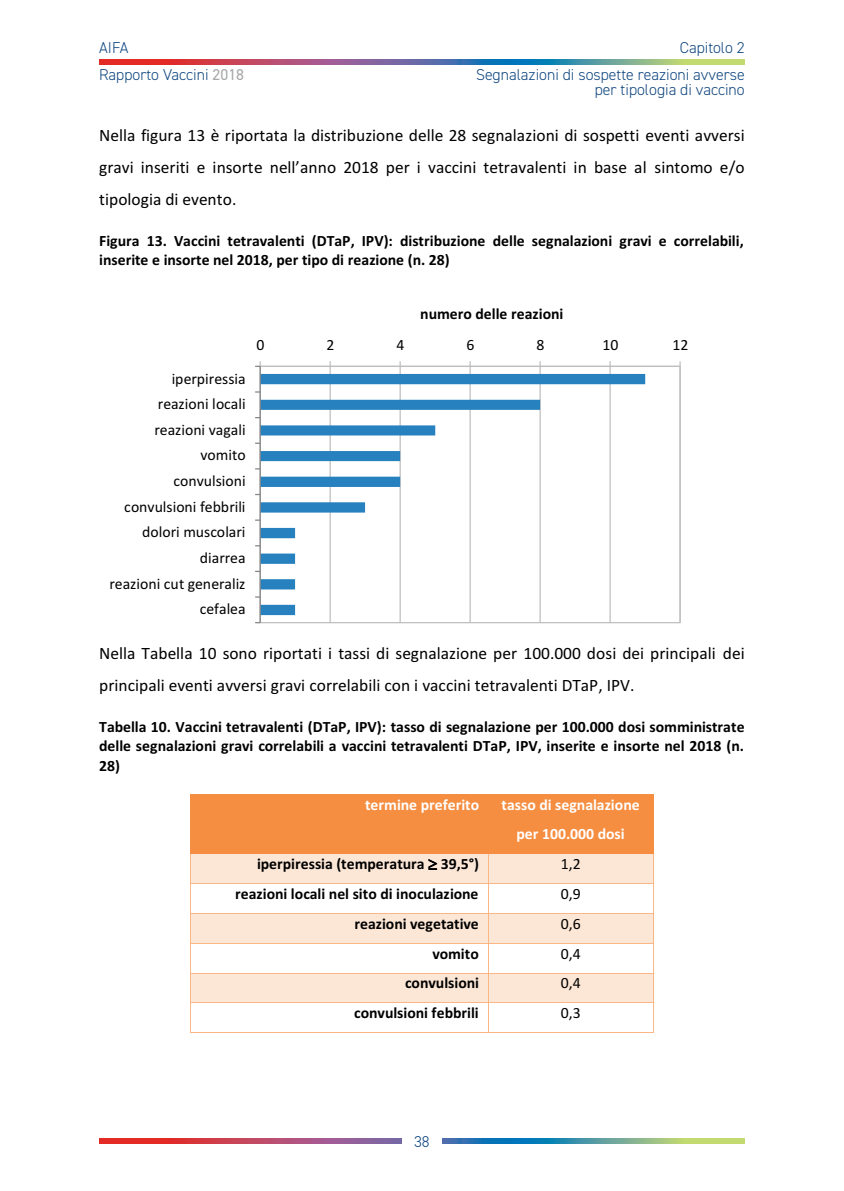
<style>
.page{position:relative;width:844px;height:1191px;background:#fff}
.page>*{position:absolute;margin:0;border:0;box-sizing:border-box;transform-origin:0 0}
.t1{font:17.5px/31.8px "Calibri";color:#000}
.t2{font:700 15.75px/19.2px "Calibri";color:#000}
.t3{font:15.75px/25.7px "Calibri";color:#000;text-align:right}
.t4{font:300 15.75px/27.3px "DIN2014";color:#114780}
.t5{font:700 15.75px/28.7px "Calibri";color:#fff;text-align:center}
.s1{font-weight:400;color:#a7a8aa}
</style>
<div class="page">
<div style="left:191px;top:795px;width:9px;height:29px;background:#f68e41"></div>
<div style="left:479px;top:795px;width:9px;height:29px;background:#f68e41"></div>
<div style="left:191px;top:824px;width:297px;height:29px;background:#f68e41"></div>
<div style="left:200px;top:795px;width:279px;height:29px;background:#f68e41"></div>
<div style="left:488px;top:795px;width:10px;height:58px;background:#f68e41"></div>
<div style="left:643px;top:795px;width:9px;height:58px;background:#f68e41"></div>
<div style="left:498px;top:795px;width:145px;height:29px;background:#f68e41"></div>
<div style="left:498px;top:824px;width:145px;height:29px;background:#f68e41"></div>
<hr style="left:191px;top:794px;width:297px;height:1px;background:#f68e41">
<hr style="left:489px;top:794px;width:163px;height:1px;background:#f68e41">
<hr style="left:190px;top:795px;width:1px;height:58px;background:#f68e41">
<hr style="left:652px;top:795px;width:1px;height:58px;background:#f68e41">
<div style="left:191px;top:853px;width:9px;height:30px;background:#fce6d5"></div>
<div style="left:479px;top:853px;width:9px;height:30px;background:#fce6d5"></div>
<div style="left:200px;top:853px;width:279px;height:30px;background:#fce6d5"></div>
<div style="left:489px;top:853px;width:9px;height:29px;background:#fce6d5"></div>
<div style="left:643px;top:853px;width:9px;height:29px;background:#fce6d5"></div>
<hr style="left:489px;top:882px;width:163px;height:1px;background:#fce6d5">
<div style="left:498px;top:853px;width:145px;height:29px;background:#fce6d5"></div>
<hr style="left:191px;top:853px;width:297px;height:1px;background:#f68e41">
<hr style="left:489px;top:853px;width:163px;height:1px;background:#f68e41">
<hr style="left:190px;top:853px;width:1px;height:30px;background:#fab685">
<hr style="left:488px;top:853px;width:1px;height:30px;background:#fab685">
<hr style="left:652px;top:853px;width:1px;height:30px;background:#fab685">
<hr style="left:191px;top:883px;width:297px;height:1px;background:#fab685">
<hr style="left:489px;top:883px;width:163px;height:1px;background:#fab685">
<div style="left:191px;top:914px;width:9px;height:28px;background:#fce6d5"></div>
<div style="left:479px;top:914px;width:9px;height:28px;background:#fce6d5"></div>
<div style="left:200px;top:914px;width:279px;height:28px;background:#fce6d5"></div>
<div style="left:489px;top:914px;width:9px;height:28px;background:#fce6d5"></div>
<div style="left:643px;top:914px;width:9px;height:28px;background:#fce6d5"></div>
<div style="left:498px;top:914px;width:145px;height:28px;background:#fce6d5"></div>
<hr style="left:191px;top:913px;width:297px;height:1px;background:#fab685">
<hr style="left:489px;top:913px;width:163px;height:1px;background:#fab685">
<hr style="left:191px;top:942px;width:297px;height:1px;background:#fab685">
<hr style="left:489px;top:942px;width:163px;height:1px;background:#fab685">
<div style="left:191px;top:973px;width:9px;height:29px;background:#fce6d5"></div>
<div style="left:479px;top:973px;width:9px;height:29px;background:#fce6d5"></div>
<div style="left:200px;top:973px;width:279px;height:29px;background:#fce6d5"></div>
<div style="left:489px;top:973px;width:9px;height:29px;background:#fce6d5"></div>
<div style="left:643px;top:973px;width:9px;height:29px;background:#fce6d5"></div>
<div style="left:498px;top:973px;width:145px;height:29px;background:#fce6d5"></div>
<hr style="left:191px;top:972px;width:297px;height:1px;background:#fab685">
<hr style="left:489px;top:972px;width:163px;height:1px;background:#fab685">
<hr style="left:191px;top:1002px;width:297px;height:1px;background:#fab685">
<hr style="left:489px;top:1002px;width:163px;height:1px;background:#fab685">
<svg style="left:190px;top:883px;width:1px;height:150px"></svg>
<hr style="left:191px;top:1032px;width:297px;height:1px;background:#fab685">
<svg style="left:488px;top:883px;width:1px;height:150px"></svg>
<hr style="left:489px;top:1032px;width:163px;height:1px;background:#fab685">
<svg style="left:652px;top:883px;width:1px;height:150px"></svg>
<hr style="left:329px;top:366px;width:2px;height:256px;background:#bfbfbf">
<hr style="left:399px;top:366px;width:1px;height:256px;background:#bfbfbf">
<hr style="left:469px;top:366px;width:1px;height:256px;background:#bfbfbf">
<hr style="left:539px;top:366px;width:1px;height:256px;background:#bfbfbf">
<hr style="left:609px;top:366px;width:1px;height:256px;background:#bfbfbf">
<svg style="left:261px;top:374px;width:384px;height:241px"></svg>
<hr style="left:260px;top:366px;width:420px;height:1px;background:#bfbfbf">
<hr style="left:259px;top:366px;width:2px;height:256px;background:#868686">
<svg style="left:255px;top:361px;width:6px;height:6px"></svg>
<svg style="left:99px;top:1138px;width:645px;height:5px;background:#8e737d"></svg>
<div style="left:402px;top:1131px;width:39px;height:20px;background:#fff"></div>
<svg style="left:99px;top:60px;width:645px;height:4px;background:#8b7280"></svg>
<p class="t4" style="left:99px;top:35px;width:146px">AIFA<br>Rapporto Vaccini <span class="s1">2018</span></p>
<p class="t4" style="left:476px;top:35px;width:270px;line-height:26.8px;text-align:right">Capitolo 2<br>Segnalazioni di sospette reazioni avverse</p>
<p class="t4" style="left:594px;top:78px;width:151px">per tipologia di vaccino</p>
<p class="t1" style="left:154px;top:119px;width:592px;text-indent:-55px">Nella figura 13 è riportata la distribuzione delle 28 segnalazioni di sospetti eventi avversi s</p>
<p class="t1" style="left:295px;top:150px;width:6px">’</p>
<p class="t1" style="left:343px;top:150px;width:37px">2018</p>
<p class="t1" style="left:594px;top:150px;width:26px">b s</p>
<p class="t1" style="left:654px;top:150px;width:92px">sintomo e/o</p>
<p class="t1" style="left:226px;top:150px;width:8px">s</p>
<p class="t1" style="left:99px;top:183px;width:139px">tipologia di evento.</p>
<p class="t2" style="left:99px;top:231px;width:646px">Figura 13. Vaccini tetravalenti (DTaP, IPV): distribuzione delle segnalazioni gravi e correlabili, inserite e insorte nel 2018, per tipo di reazione (n. 28)</p>
<p class="t2" style="left:420px;top:304px;width:144px">numero delle reazioni</p>
<p class="t3" style="left:109px;top:365px;width:138px">iperpiressia<br>reazioni locali reazioni vagali vomito<br>convulsioni convulsioni febbrili dolori muscolari diarrea<br>reazioni cut generaliz cefalea</p>
<p class="t3" style="left:256px;top:332px;width:9px">0</p>
<p class="t3" style="left:326px;top:332px;width:9px">2</p>
<p class="t3" style="left:396px;top:332px;width:9px">4</p>
<p class="t3" style="left:466px;top:332px;width:9px">6</p>
<p class="t3" style="left:536px;top:332px;width:9px">8</p>
<p class="t3" style="left:602px;top:332px;width:17px">10</p>
<p class="t3" style="left:672px;top:332px;width:17px">12</p>
<p class="t1" style="left:99px;top:637px;width:647px">Nella Tabella 10 sono riportati i tassi di segnalazione per 100.000 dosi dei principali dei principali eventi avversi gravi correlabili con i vaccini tetravalenti DTaP, IPV.</p>
<p class="t2" style="left:99px;top:717px;width:646px;text-align:justify">Tabella 10. Vaccini tetravalenti (DTaP, IPV): tasso di segnalazione per 100.000 dosi somministrate delle segnalazioni gravi correlabili a vaccini tetravalenti DTaP, IPV, inserite e insorte nel 2018 (n.<br>28)</p>
<p class="t5" style="left:365px;top:790px;width:115px">termine preferito</p>
<p class="t5" style="left:501px;top:790px;width:140px">tasso di segnalazione per 100.000 dosi</p>
<p class="t2" style="left:257px;top:854px;width:223px">iperpiressia (temperatura 39,5°)</p>
<p class="t3" style="left:560px;top:850px;width:21px">1,2</p>
<p class="t2" style="left:235px;top:884px;width:245px">reazioni locali nel sito di inoculazione</p>
<p class="t3" style="left:560px;top:880px;width:21px">0,9</p>
<p class="t2" style="left:354px;top:914px;width:126px">reazioni vegetative</p>
<p class="t3" style="left:560px;top:910px;width:21px">0,6</p>
<p class="t2" style="left:432px;top:943px;width:48px">vomito</p>
<p class="t3" style="left:560px;top:940px;width:21px">0,4</p>
<p class="t2" style="left:405px;top:973px;width:75px">convulsioni</p>
<p class="t3" style="left:560px;top:970px;width:21px">0,4</p>
<p class="t2" style="left:354px;top:1003px;width:126px">convulsioni febbrili</p>
<p class="t3" style="left:560px;top:999px;width:21px">0,3</p>
<p class="t4" style="left:414px;top:1129px;width:17px">38</p>
</div>
